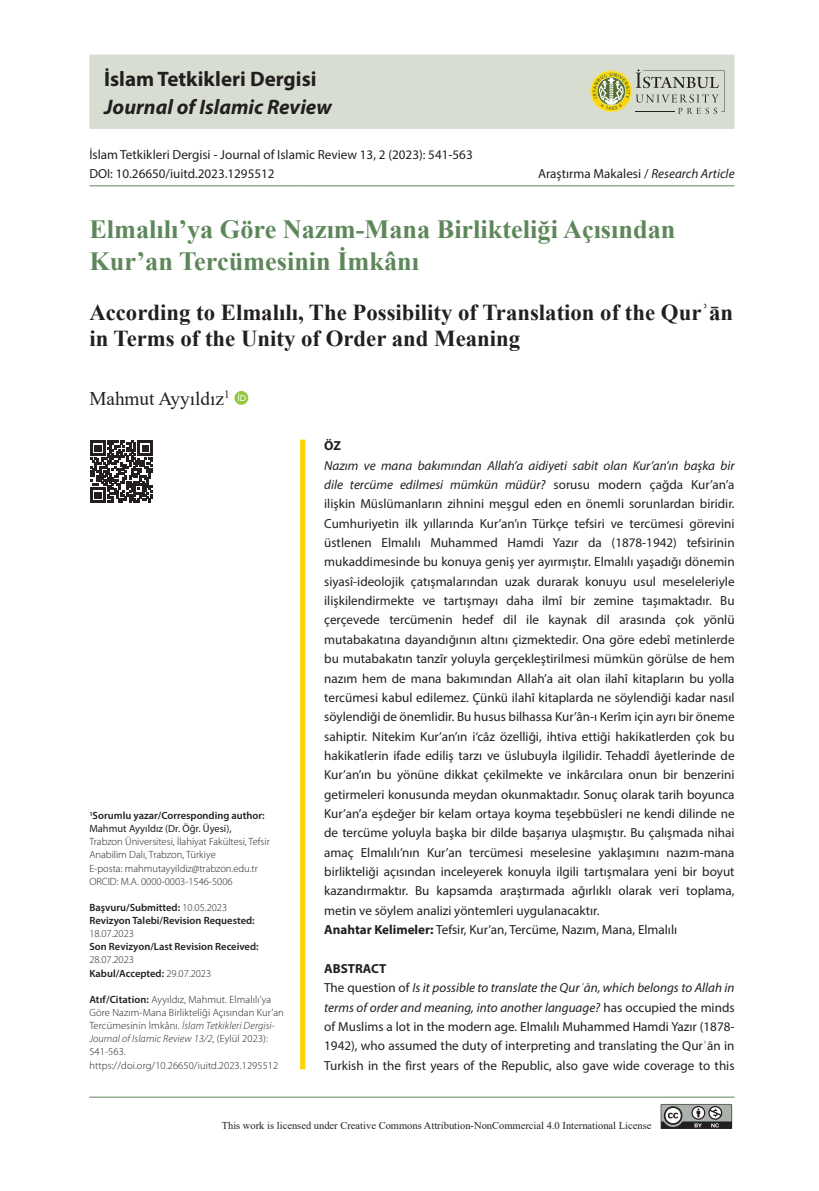
<style>
.page{position:relative;width:819px;height:1191px;background:#fff}
.page>*{position:absolute;margin:0;border:0;box-sizing:border-box;transform-origin:0 0}
.t1{font:700 26.25px/31.5px "Times New Roman";color:#5d875a}
.t2{font:700 22.75px/26.2px "Times New Roman";color:#231f20}
.t3{font:700 21px "Myriad Pro";color:#231f20}
.t4{font:italic 700 21px "Myriad Pro";color:#231f20}
.t5{font:19.25px "Times New Roman";color:#231f20}
.t6{font:13.12px/19.4px "Myriad Pro";color:#231f20}
.t7{font:700 13.12px "Myriad Pro";color:#231f20}
.t8{font:300 10.5px/13.1px "Myriad Pro";color:#231f20}
.t9{font:600 10.5px/13.1px "Myriad Pro";color:#231f20}
.t10{font:10.5px "Times New Roman";color:#231f20}
.s1{font-style:italic}
.s2{font-weight:400}
.s3{font-weight:300}
.s4{font-weight:600}
.s5{font-weight:700}
.s6{font-family:"Times New Roman";font-style:italic}
.s7{font-family:"Times New Roman"}
</style>
<div class="page">
<div style="left:89px;top:55px;width:645px;height:74px;background:#d7ded1"></div>
<hr style="left:89px;top:185px;width:214px;height:1px;background:#5d875a">
<hr style="left:303px;top:185px;width:318px;height:1px;background:#5d875a">
<hr style="left:621px;top:185px;width:113px;height:1px;background:#5d875a">
<div style="left:300px;top:439px;width:5px;height:630px;background:#fad506"></div>
<svg style="left:590px;top:69px;width:134px;height:45px;background:#c2c5a4"></svg>
<div style="left:234px;top:391px;width:14px;height:14px;background:#93c83d;border-radius:50%"></div>
<svg style="left:238px;top:393px;width:8px;height:8px"></svg>
<svg style="left:90px;top:440px;width:63px;height:63px"></svg>
<hr style="left:89px;top:1096px;width:645px;height:1px;background:#5d875a">
<svg style="left:660px;top:1104px;width:72px;height:25px;background:#818280"></svg>
<h3 class="t3" style="left:104px;top:65px;width:214px">İslam Tetkikleri Dergisi</h3>
<h3 class="t4" style="left:104px;top:93px;width:229px">Journal of Islamic Review</h3>
<p class="t6" style="left:89px;top:144px;width:385px">İslam Tetkikleri Dergisi - Journal of Islamic Review 13, 2 (2023): 541-563<br>DOI: 10.26650/iuitd.2023.1295512</p>
<p class="t6" style="left:538px;top:164px;width:198px">Araştırma Makalesi / <span class="s1">Research Article</span></p>
<h1 class="t1" style="left:89px;top:213px;width:587px">Elmalılı’ya Göre Nazım-Mana Birlikteliği Açısından<br>Kur’an Tercümesinin İmkânı</h1>
<h2 class="t2" style="left:89px;top:299px;width:645px">According to Elmalılı, The Possibility of Translation of the Qurʾān in Terms of the Unity of Order and Meaning</h2>
<h3 class="t5" style="left:89px;top:385px;width:142px">Mahmut Ayyıldız<sup>1</sup></h3>
<p class="t9" style="left:89px;top:808px;width:177px"><sup>1</sup>Sorumlu yazar/Corresponding author:<br><span class="s2">Mahmut Ayyıldız (Dr. Öğr. Üyesi),</span></p>
<p class="t8" style="left:89px;top:835px;width:182px">Trabzon Üniversitesi, İlahiyat Fakültesi, Tefsir Anabilim Dalı, Trabzon, Türkiye<br>E-posta: mahmutayyildiz@trabzon.edu.tr ORCID: M.A. 0000-0003-1546-5006</p>
<p class="t9" style="left:89px;top:900px;width:167px">Başvuru/Submitted: <span class="s3">10.05.2023<br></span>Revizyon Talebi/Revision Requested:</p>
<p class="t8" style="left:89px;top:927px;width:46px">18.07.2023</p>
<p class="t9" style="left:89px;top:940px;width:171px">Son Revizyon/Last Revision Received:</p>
<p class="t8" style="left:89px;top:953px;width:123px">28.07.2023<br><span class="s4">Kabul/Accepted:</span> 29.07.2023</p>
<p class="t8" style="left:89px;top:992px;width:196px"><span class="s4">Atıf/Citation:</span> Ayyıldız, Mahmut. Elmalılı’ya Göre Nazım-Mana Birlikteliği Açısından Kur’an Tercümesinin İmkânı. <span class="s1">İslam Tetkikleri Dergisi-Journal of Islamic Review 13/2</span>, (Eylül 2023):<br>541-563. https://doi.org/10.26650/iuitd.2023.1295512</p>
<p class="t7" style="left:324px;top:437px;width:18px">ÖZ</p>
<p class="t6" style="left:324px;top:455px;width:412px"><span class="s1">Nazım ve mana bakımından Allah’a aidiyeti sabit olan Kur’an’ın başka bir dile tercüme edilmesi mümkün müdür?</span> sorusu modern çağda Kur’an’a ilişkin Müslümanların zihnini meşgul eden en önemli sorunlardan biridir.<br>Cumhuriyetin ilk yıllarında Kur’an’ın Türkçe tefsiri ve tercümesi görevini üstlenen Elmalılı Muhammed Hamdi Yazır da (1878-1942) tefsirinin mukaddimesinde bu konuya geniş yer ayırmıştır. Elmalılı yaşadığı dönemin siyasî-ideolojik çatışmalarından uzak durarak konuyu usul meseleleriyle ilişkilendirmekte ve tartışmayı daha ilmî bir zemine taşımaktadır. Bu çerçevede tercümenin hedef dil ile kaynak dil arasında çok yönlü mutabakatına dayandığının altını çizmektedir. Ona göre edebî metinlerde bu mutabakatın tanzîr yoluyla gerçekleştirilmesi mümkün görülse de hem nazım hem de mana bakımından Allah’a ait olan ilahî kitapların bu yolla tercümesi kabul edilemez. Çünkü ilahî kitaplarda ne söylendiği kadar nasıl söylendiği de önemlidir. Bu husus bilhassa Kur’ân-ı Kerîm için ayrı bir öneme sahiptir. Nitekim Kur’an’ın i‘câz özelliği, ihtiva ettiği hakikatlerden çok bu hakikatlerin ifade ediliş tarzı ve üslubuyla ilgilidir. Tehaddî âyetlerinde de Kur’an’ın bu yönüne dikkat çekilmekte ve inkârcılara onun bir benzerini getirmeleri konusunda meydan okunmaktadır. Sonuç olarak tarih boyunca Kur’an’a eşdeğer bir kelam ortaya koyma teşebbüsleri ne kendi dilinde ne de tercüme yoluyla başka bir dilde başarıya ulaşmıştır. Bu çalışmada nihai amaç Elmalılı’nın Kur’an tercümesi meselesine yaklaşımını nazım-mana birlikteliği açısından inceleyerek konuyla ilgili tartışmalara yeni bir boyut kazandırmaktır. Bu kapsamda araştırmada ağırlıklı olarak veri toplama, metin ve söylem analizi yöntemleri uygulanacaktır.<br><span class="s5">Anahtar Kelimeler:</span> Tefsir, Kur’an, Tercüme, Nazım, Mana, Elmalılı</p>
<p class="t6" style="left:324px;top:958px;width:412px"><span class="s5">ABSTRACT<br></span>The question of <span class="s1">Is it possible to translate the Qur</span><span class="s6">ʾ</span><span class="s1">ān, which belongs to Allah in terms of order and meaning, into another language?</span> has occupied the minds of Muslims a lot in the modern age. Elmalılı Muhammed Hamdi Yazır (1878- 1942), who assumed the duty of interpreting and translating the Qur<span class="s7">ʾ</span>ān in Turkish in the first years of the Republic, also gave wide coverage to this</p>
<p class="t10" style="left:222px;top:1118px;width:431px">This work is licensed under Creative Commons Attribution-NonCommercial 4.0 International License</p>
</div>
